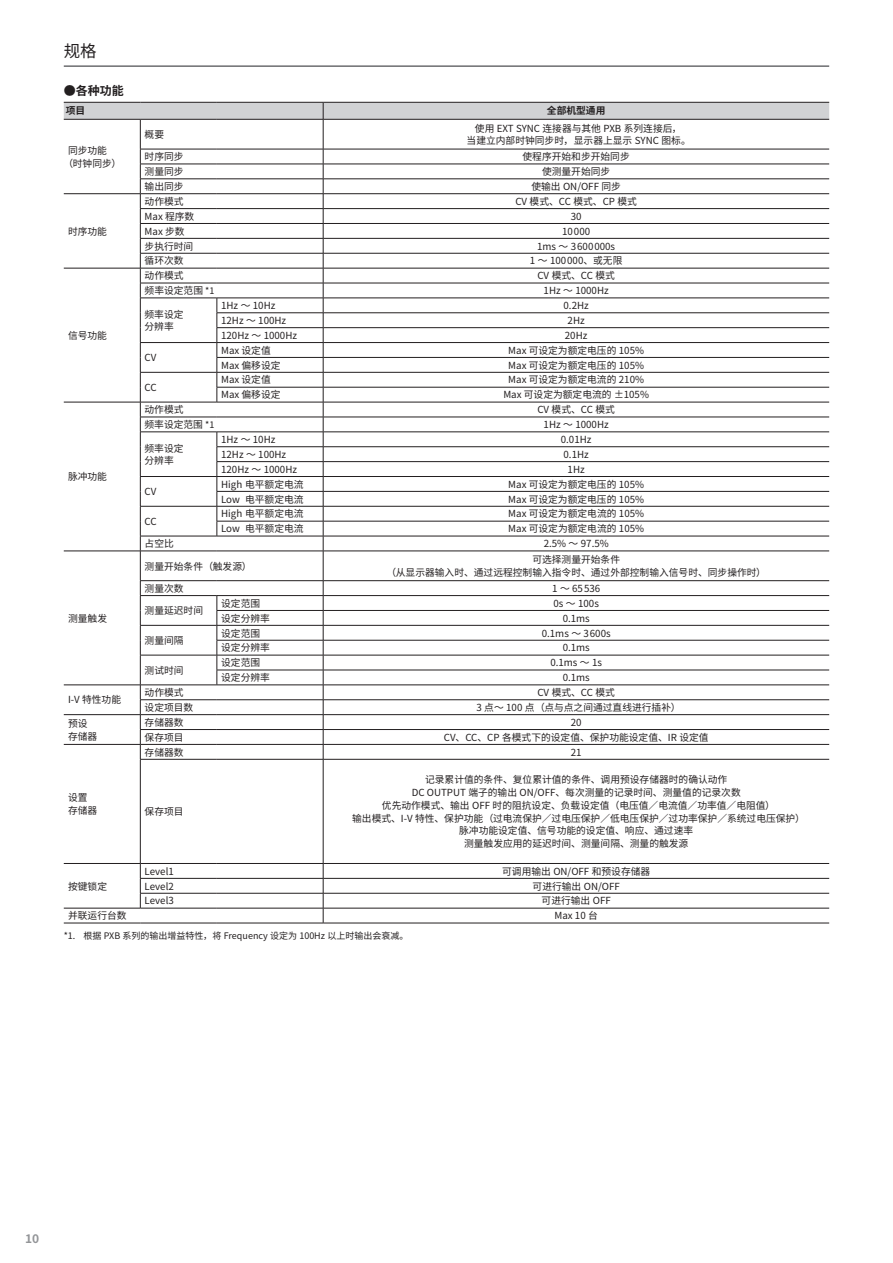
<style>
.page{position:relative;width:893px;height:1263px;background:#fff}
.page>*{position:absolute;margin:0;border:0;box-sizing:border-box;transform-origin:0 0}
.t1{font:16.5px "Source Han Sans CN";color:#231f20}
.t2{font:700 12px "Source Han Sans CN";color:#231f20}
.t3{font:700 12px "Source Han Sans CN";color:#939598}
.t4{font:9.75px/12.8px "Source Han Sans CN";color:#231f20}
.t5{font:700 9.75px "Source Han Sans CN";color:#231f20}
.t6{font:9px "Source Han Sans CN";color:#231f20}
.s1{font-size:9px}
</style>
<div class="page">
<hr style="left:64px;top:65px;width:765px;height:2px;background:#6c6d70">
<svg style="left:64px;top:102px;width:765px;height:657px"></svg>
<hr style="left:140px;top:759px;width:77px;height:1px;background:#231f20">
<hr style="left:140px;top:759px;width:1px;height:104px;background:#231f20">
<hr style="left:217px;top:759px;width:106px;height:1px;background:#231f20">
<hr style="left:323px;top:759px;width:506px;height:1px;background:#231f20">
<hr style="left:323px;top:759px;width:1px;height:104px;background:#231f20">
<hr style="left:64px;top:863px;width:76px;height:1px;background:#231f20">
<hr style="left:140px;top:863px;width:77px;height:1px;background:#231f20">
<hr style="left:217px;top:863px;width:106px;height:1px;background:#231f20">
<hr style="left:323px;top:863px;width:506px;height:1px;background:#231f20">
<hr style="left:140px;top:878px;width:77px;height:1px;background:#231f20">
<hr style="left:217px;top:878px;width:106px;height:1px;background:#231f20">
<hr style="left:323px;top:878px;width:506px;height:1px;background:#231f20">
<hr style="left:140px;top:893px;width:77px;height:1px;background:#231f20">
<svg style="left:140px;top:864px;width:1px;height:44px"></svg>
<hr style="left:217px;top:893px;width:106px;height:1px;background:#231f20">
<hr style="left:323px;top:893px;width:506px;height:1px;background:#231f20">
<hr style="left:64px;top:908px;width:76px;height:1px;background:#231f20">
<hr style="left:140px;top:908px;width:77px;height:1px;background:#231f20">
<hr style="left:217px;top:908px;width:106px;height:1px;background:#231f20">
<hr style="left:323px;top:908px;width:506px;height:1px;background:#231f20">
<svg style="left:323px;top:864px;width:1px;height:59px"></svg>
<hr style="left:64px;top:923px;width:76px;height:1px;background:#231f20">
<hr style="left:140px;top:923px;width:77px;height:1px;background:#231f20">
<hr style="left:217px;top:923px;width:106px;height:1px;background:#231f20">
<hr style="left:323px;top:923px;width:506px;height:1px;background:#231f20">
<h1 class="t1" style="left:64px;top:42px;width:34px">规格</h1>
<p class="t2" style="left:64px;top:84px;width:61px">●各种功能</p>
<p class="t5" style="left:66px;top:105px;width:21px">项目</p>
<p class="t5" style="left:547px;top:105px;width:60px">全部机型通用</p>
<p class="t4" style="left:64px;top:144px;width:59px;text-indent:5px">同步功能<br>（时钟同步）</p>
<p class="t4" style="left:145px;top:128px;width:21px">概要</p>
<p class="t4" style="left:467px;top:122px;width:226px;text-align:center">使用 EXT SYNC 连接器与其他 PXB 系列连接后，<br>当建立内部时钟同步时，显示器上显示 SYNC 图标。</p>
<p class="t4" style="left:145px;top:150px;width:40px">时序同步</p>
<p class="t4" style="left:523px;top:150px;width:109px">使程序开始和步开始同步</p>
<p class="t4" style="left:145px;top:165px;width:40px">测量同步</p>
<p class="t4" style="left:542px;top:165px;width:70px">使测量开始同步</p>
<p class="t4" style="left:145px;top:180px;width:40px">输出同步</p>
<p class="t4" style="left:531px;top:180px;width:91px">使输出 ON/OFF 同步</p>
<p class="t4" style="left:68px;top:225px;width:40px">时序功能</p>
<p class="t4" style="left:68px;top:329px;width:40px">信号功能</p>
<p class="t4" style="left:68px;top:470px;width:40px">脉冲功能</p>
<p class="t4" style="left:68px;top:612px;width:40px">测量触发</p>
<p class="t4" style="left:68px;top:694px;width:55px">I-V 特性功能</p>
<p class="t4" style="left:145px;top:195px;width:40px">动作模式</p>
<p class="t4" style="left:515px;top:195px;width:123px">CV 模式、CC 模式、CP 模式</p>
<p class="t4" style="left:145px;top:210px;width:51px">Max 程序数</p>
<p class="t4" style="left:571px;top:210px;width:12px">30</p>
<p class="t4" style="left:145px;top:225px;width:41px">Max 步数</p>
<p class="t4" style="left:562px;top:225px;width:30px">10000</p>
<p class="t4" style="left:145px;top:240px;width:50px">步执行时间</p>
<p class="t4" style="left:537px;top:240px;width:80px">1ms ～ 3600000s</p>
<p class="t4" style="left:145px;top:255px;width:40px">循环次数</p>
<p class="t4" style="left:530px;top:255px;width:94px">1 ～ 100000、或无限</p>
<p class="t4" style="left:145px;top:269px;width:40px">动作模式</p>
<p class="t4" style="left:537px;top:269px;width:79px">CV 模式、CC 模式</p>
<p class="t4" style="left:145px;top:284px;width:71px">频率设定范围 <span class="s1">*1</span></p>
<p class="t4" style="left:544px;top:284px;width:67px">1Hz ～ 1000Hz</p>
<p class="t4" style="left:145px;top:308px;width:40px">频率设定分辨率</p>
<p class="t4" style="left:221px;top:299px;width:56px">1Hz ～ 10Hz</p>
<p class="t4" style="left:564px;top:299px;width:27px">0.2Hz</p>
<p class="t4" style="left:221px;top:314px;width:67px">12Hz ～ 100Hz</p>
<p class="t4" style="left:568px;top:314px;width:19px">2Hz</p>
<p class="t4" style="left:221px;top:329px;width:77px">120Hz ～ 1000Hz</p>
<p class="t4" style="left:565px;top:329px;width:24px">20Hz</p>
<p class="t4" style="left:145px;top:351px;width:13px">CV</p>
<p class="t4" style="left:145px;top:381px;width:14px">CC</p>
<p class="t4" style="left:221px;top:344px;width:51px">Max 设定值</p>
<p class="t4" style="left:508px;top:344px;width:137px">Max 可设定为额定电压的 105%</p>
<p class="t4" style="left:221px;top:359px;width:61px">Max 偏移设定</p>
<p class="t4" style="left:508px;top:359px;width:137px">Max 可设定为额定电压的 105%</p>
<p class="t4" style="left:221px;top:374px;width:51px">Max 设定值</p>
<p class="t4" style="left:508px;top:374px;width:137px">Max 可设定为额定电流的 210%</p>
<p class="t4" style="left:221px;top:389px;width:61px">Max 偏移设定</p>
<p class="t4" style="left:503px;top:389px;width:147px">Max 可设定为额定电流的 ±105%</p>
<p class="t4" style="left:145px;top:403px;width:40px">动作模式</p>
<p class="t4" style="left:537px;top:403px;width:79px">CV 模式、CC 模式</p>
<p class="t4" style="left:145px;top:418px;width:71px">频率设定范围 <span class="s1">*1</span></p>
<p class="t4" style="left:544px;top:418px;width:67px">1Hz ～ 1000Hz</p>
<p class="t4" style="left:145px;top:442px;width:40px">频率设定分辨率</p>
<p class="t4" style="left:221px;top:433px;width:56px">1Hz ～ 10Hz</p>
<p class="t4" style="left:561px;top:433px;width:32px">0.01Hz</p>
<p class="t4" style="left:221px;top:448px;width:67px">12Hz ～ 100Hz</p>
<p class="t4" style="left:564px;top:448px;width:27px">0.1Hz</p>
<p class="t4" style="left:221px;top:463px;width:77px">120Hz ～ 1000Hz</p>
<p class="t4" style="left:568px;top:463px;width:19px">1Hz</p>
<p class="t4" style="left:145px;top:485px;width:13px">CV</p>
<p class="t4" style="left:145px;top:515px;width:14px">CC</p>
<p class="t4" style="left:221px;top:478px;width:84px">High 电平额定电流</p>
<p class="t4" style="left:508px;top:478px;width:137px">Max 可设定为额定电压的 105%</p>
<p class="t4" style="left:221px;top:493px;width:84px">Low 电平额定电流</p>
<p class="t4" style="left:508px;top:493px;width:137px">Max 可设定为额定电压的 105%</p>
<p class="t4" style="left:221px;top:508px;width:84px">High 电平额定电流</p>
<p class="t4" style="left:508px;top:508px;width:137px">Max 可设定为额定电流的 105%</p>
<p class="t4" style="left:221px;top:523px;width:84px">Low 电平额定电流</p>
<p class="t4" style="left:508px;top:523px;width:137px">Max 可设定为额定电流的 105%</p>
<p class="t4" style="left:145px;top:537px;width:31px">占空比</p>
<p class="t4" style="left:544px;top:537px;width:67px">2.5% ～ 97.5%</p>
<p class="t4" style="left:145px;top:560px;width:108px">测量开始条件（触发源）</p>
<p class="t4" style="left:386px;top:553px;width:381px;text-align:center">可选择测量开始条件<br>（从显示器输入时、通过远程控制输入指令时、通过外部控制输入信号时、同步操作时）</p>
<p class="t4" style="left:145px;top:582px;width:40px">测量次数</p>
<p class="t4" style="left:552px;top:582px;width:50px">1 ～ 65536</p>
<p class="t4" style="left:145px;top:604px;width:60px">测量延迟时间</p>
<p class="t4" style="left:221px;top:597px;width:40px">设定范围</p>
<p class="t4" style="left:553px;top:597px;width:47px">0s ～ 100s</p>
<p class="t4" style="left:221px;top:612px;width:50px">设定分辨率</p>
<p class="t4" style="left:563px;top:612px;width:29px">0.1ms</p>
<p class="t4" style="left:145px;top:634px;width:40px">测量间隔</p>
<p class="t4" style="left:145px;top:664px;width:40px">测试时间</p>
<p class="t4" style="left:221px;top:627px;width:40px">设定范围</p>
<p class="t4" style="left:542px;top:627px;width:70px">0.1ms ～ 3600s</p>
<p class="t4" style="left:221px;top:642px;width:50px">设定分辨率</p>
<p class="t4" style="left:563px;top:642px;width:29px">0.1ms</p>
<p class="t4" style="left:221px;top:656px;width:40px">设定范围</p>
<p class="t4" style="left:550px;top:656px;width:53px">0.1ms ～ 1s</p>
<p class="t4" style="left:221px;top:671px;width:50px">设定分辨率</p>
<p class="t4" style="left:563px;top:671px;width:29px">0.1ms</p>
<p class="t4" style="left:145px;top:686px;width:40px">动作模式</p>
<p class="t4" style="left:537px;top:686px;width:79px">CV 模式、CC 模式</p>
<p class="t4" style="left:145px;top:701px;width:50px">设定项目数</p>
<p class="t4" style="left:476px;top:701px;width:206px">3 点～ 100 点（点与点之间通过直线进行插补）</p>
<p class="t4" style="left:68px;top:717px;width:31px">预设存储器</p>
<p class="t4" style="left:145px;top:716px;width:40px">存储器数</p>
<p class="t4" style="left:571px;top:716px;width:12px">20</p>
<p class="t4" style="left:145px;top:731px;width:40px">保存项目</p>
<p class="t4" style="left:444px;top:731px;width:266px">CV、CC、CP 各模式下的设定值、保护功能设定值、IR 设定值</p>
<p class="t4" style="left:68px;top:791px;width:31px">设置存储器</p>
<p class="t4" style="left:68px;top:880px;width:40px">按键锁定</p>
<p class="t4" style="left:145px;top:746px;width:40px">存储器数</p>
<p class="t4" style="left:571px;top:746px;width:12px">21</p>
<p class="t4" style="left:145px;top:805px;width:40px">保存项目</p>
<p class="t4" style="left:352px;top:773px;width:454px;text-align:center">记录累计值的条件、复位累计值的条件、调用预设存储器时的确认动作<br>DC OUTPUT 端子的输出 ON/OFF、每次测量的记录时间、测量值的记录次数<br>优先动作模式、输出 OFF 时的阻抗设定、负载设定值（电压值／电流值／功率值／电阻值）<br>输出模式、I-V 特性、保护功能（过电流保护／过电压保护／低电压保护／过功率保护／系统过电压保护）脉冲功能设定值、信号功能的设定值、响应、通过速率<br>测量触发应用的延迟时间、测量间隔、测量的触发源</p>
<p class="t4" style="left:145px;top:865px;width:31px">Level1</p>
<p class="t4" style="left:502px;top:865px;width:150px">可调用输出 ON/OFF 和预设存储器</p>
<p class="t4" style="left:145px;top:880px;width:31px">Level2</p>
<p class="t4" style="left:533px;top:880px;width:89px">可进行输出 ON/OFF</p>
<p class="t4" style="left:145px;top:895px;width:31px">Level3</p>
<p class="t4" style="left:542px;top:895px;width:71px">可进行输出 OFF</p>
<p class="t4" style="left:68px;top:909px;width:60px">并联运行台数</p>
<p class="t4" style="left:554px;top:909px;width:45px">Max 10 台</p>
<p class="t6" style="left:64px;top:931px;width:346px">*1. 根据 PXB 系列的输出增益特性，将 Frequency 设定为 100Hz 以上时输出会衰减。</p>
<p class="t3" style="left:25px;top:1232px;width:16px">10</p>
</div>
